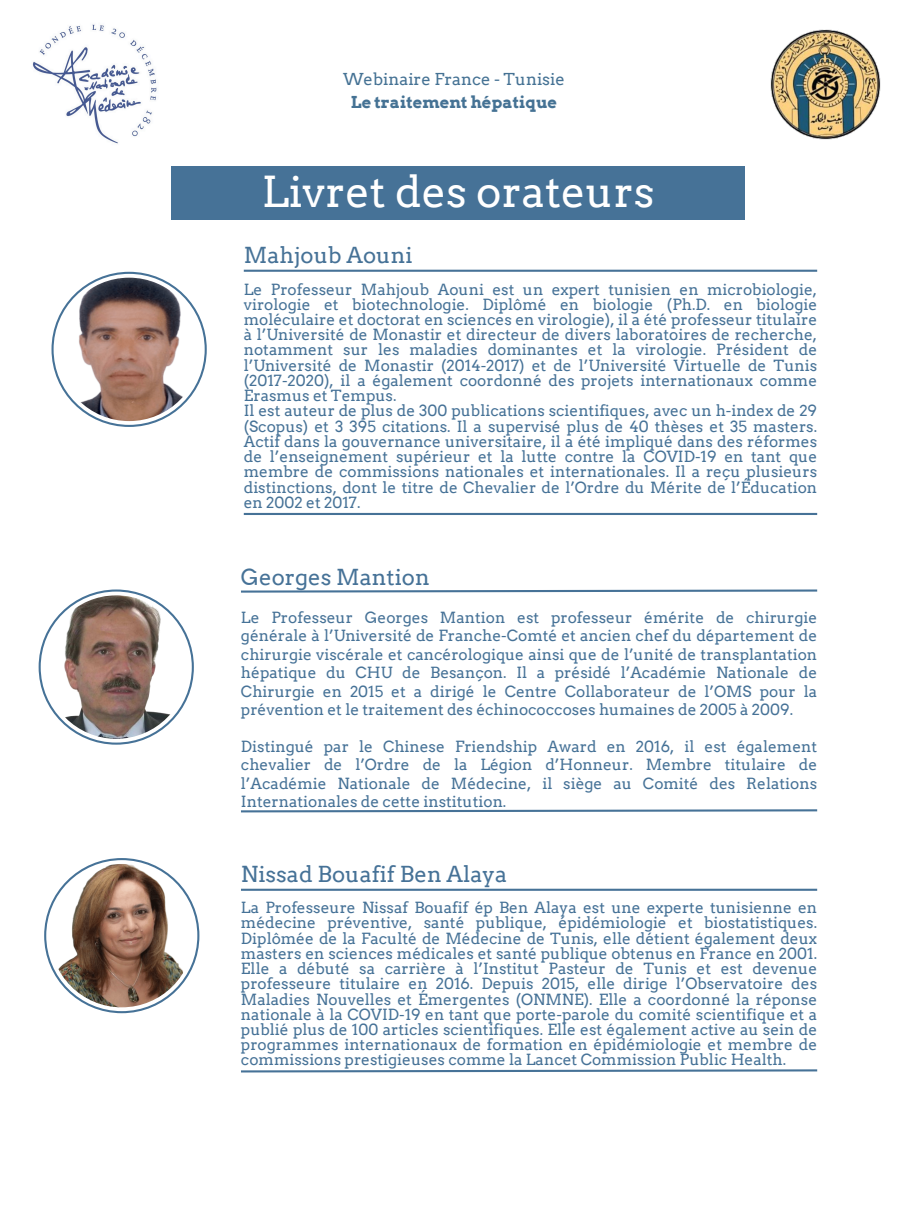
<style>
.page{position:relative;width:908px;height:1210px;background:#fff}
.page>*{position:absolute;margin:0;border:0;box-sizing:border-box;transform-origin:0 0}
.t1{font:42.7px "Arvo";color:#fff}
.t2{font:22.05px "Arvo";color:#467297}
.t3{font:16.45px "Arvo";color:#457294}
.t4{font:700 16.45px "Arvo";color:#457294}
.t5{font:15.4px/15.2px "Arvo";color:#467297;text-align:justify}
</style>
<div class="page">
<hr style="left:244px;top:513px;width:572px;height:2px;background:#467297">
<hr style="left:244px;top:270px;width:572px;height:2px;background:#467297">
<div style="left:171px;top:167px;width:573px;height:53px;background:#467297"></div>
<svg style="left:51px;top:272px;width:156px;height:155px"></svg>
<div style="left:54px;top:274px;width:150px;height:151px;background:#fff;border-radius:50%"></div>
<img style="left:57px;top:278px;width:144px;height:143px;border-radius:50%">
<svg style="left:39px;top:589px;width:155px;height:155px"></svg>
<div style="left:41px;top:591px;width:151px;height:151px;background:#fff;border-radius:50%"></div>
<img style="left:44px;top:595px;width:144px;height:144px;border-radius:50%">
<svg style="left:241px;top:589px;width:577px;height:4px"></svg>
<svg style="left:241px;top:809px;width:577px;height:4px"></svg>
<img style="left:32px;top:24px;width:125px;height:120px">
<img style="left:770px;top:30px;width:110px;height:109px">
<hr style="left:241px;top:888px;width:575px;height:3px;background:#467297">
<svg style="left:44px;top:858px;width:155px;height:155px"></svg>
<svg style="left:46px;top:860px;width:151px;height:151px"></svg>
<img style="left:50px;top:864px;width:143px;height:143px;border-radius:50%">
<svg style="left:241px;top:1069px;width:577px;height:4px"></svg>
<p class="t3" style="left:343px;top:69px;width:223px">Webinaire France - Tunisie</p>
<p class="t4" style="left:351px;top:92px;width:208px">Le traitement hépatique</p>
<p class="t1" style="left:261px;top:166px;width:394px">Livret des orateurs</p>
<p class="t2" style="left:244px;top:242px;width:170px">Mahjoub Aouni</p>
<p class="t5" style="left:244px;top:281px;width:574px">Le Professeur Mahjoub Aouni est un expert tunisien en microbiologie, virologie et biotechnologie. Diplômé en biologie (Ph.D. en biologie moléculaire et doctorat en sciences en virologie), il a été professeur titulaire à l’Université de Monastir et directeur de divers laboratoires de recherche, notamment sur les maladies dominantes et la virologie. Président de l’Université de Monastir (2014-2017) et de l’Université Virtuelle de Tunis (2017-2020), il a également coordonné des projets internationaux comme Erasmus et Tempus.</p>
<p class="t5" style="left:244px;top:403px;width:574px">Il est auteur de plus de 300 publications scientifiques, avec un h-index de 29 (Scopus) et 3 395 citations. Il a supervisé plus de 40 thèses et 35 masters.<br>Actif dans la gouvernance universitaire, il a été impliqué dans des réformes de l’enseignement supérieur et la lutte contre la COVID-19 en tant que membre de commissions nationales et internationales. Il a reçu plusieurs distinctions, dont le titre de Chevalier de l’Ordre du Mérite de l’Éducation en 2002 et 2017.</p>
<p class="t2" style="left:241px;top:563px;width:190px">Georges Mantion</p>
<p class="t5" style="left:241px;top:608px;width:577px;line-height:18.4px">Le Professeur Georges Mantion est professeur émérite de chirurgie générale à l’Université de Franche-Comté et ancien chef du département de chirurgie viscérale et cancérologique ainsi que de l’unité de transplantation hépatique du CHU de Besançon. Il a présidé l’Académie Nationale de Chirurgie en 2015 et a dirigé le Centre Collaborateur de l’OMS pour la prévention et le traitement des échinococcoses humaines de 2005 à 2009.</p>
<h2 class="t5" style="left:241px;top:737px;width:577px;line-height:18.4px">Distingué par le Chinese Friendship Award en 2016, il est également chevalier de l’Ordre de la Légion d’Honneur. Membre titulaire de l’Académie Nationale de Médecine, il siège au Comité des Relations Internationales de cette institution.</h2>
<p class="t2" style="left:241px;top:860px;width:267px">Nissad Bouafif Ben Alaya</p>
<h2 class="t5" style="left:241px;top:900px;width:577px">La Professeure Nissaf Bouafif ép Ben Alaya est une experte tunisienne en médecine préventive, santé publique, épidémiologie et biostatistiques.<br>Diplômée de la Faculté de Médecine de Tunis, elle détient également deux masters en sciences médicales et santé publique obtenus en France en 2001.<br>Elle a débuté sa carrière à l’Institut Pasteur de Tunis et est devenue professeure titulaire en 2016. Depuis 2015, elle dirige l’Observatoire des Maladies Nouvelles et Émergentes (ONMNE). Elle a coordonné la réponse nationale à la COVID-19 en tant que porte-parole du comité scientifique et a publié plus de 100 articles scientifiques. Elle est également active au sein de programmes internationaux de formation en épidémiologie et membre de commissions prestigieuses comme la Lancet Commission Public Health.</h2>
</div>
